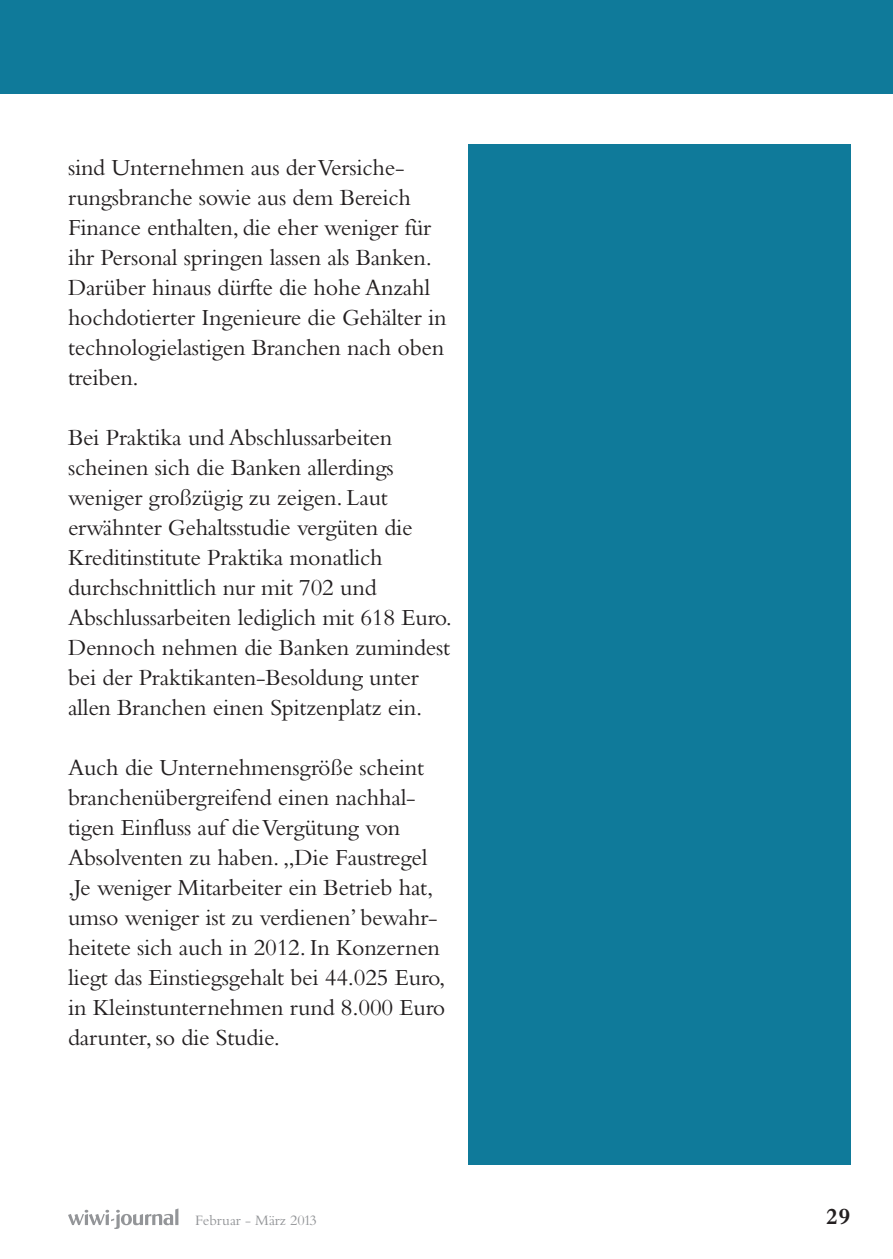
<style>
.page{position:relative;width:893px;height:1259px;background:#fff}
.page>*{position:absolute;margin:0;border:0;box-sizing:border-box;transform-origin:0 0}
.t1{font:24px/30px "Bembo Std";letter-spacing:-.01em;color:#231f20}
.t2{font:700 24px "Bembo Std";color:#231f20}
.t3{font:15px "Bembo Std";color:#939598}
</style>
<div class="page">
<div style="left:0;top:0;width:893px;height:94px;background:#0f7a9a"></div>
<div style="left:468px;top:145px;width:382px;height:1020px;background:#0f7a9a"></div>
<svg style="left:68px;top:1208px;width:110px;height:21px"></svg>
<p class="t1" style="left:68px;top:152px;width:380px">sind Unternehmen aus der Versiche&shy;rungsbranche sowie aus dem Bereich Finance enthalten, die eher weniger für ihr Personal springen lassen als Banken.<br>Darüber hinaus dürfte die hohe Anzahl hochdotierter Ingenieure die Gehälter in technologielastigen Branchen nach oben treiben.</p>
<p class="t1" style="left:68px;top:422px;width:385px">Bei Praktika und Abschlussarbeiten scheinen sich die Banken allerdings weniger großzügig zu zeigen. Laut erwähnter Gehaltsstudie vergüten die Kreditinstitute Praktika monatlich durchschnittlich nur mit 702 und Abschlussarbeiten lediglich mit 618 Euro.<br>Dennoch nehmen die Banken zumindest bei der Praktikanten-Besoldung unter allen Branchen einen Spitzenplatz ein.</p>
<p class="t1" style="left:68px;top:752px;width:379px">Auch die Unternehmensgröße scheint branchenübergreifend einen nachhal&shy;tigen Einfluss auf die Vergütung von Absolventen zu haben. „Die Faustregel ‚Je weniger Mitarbeiter ein Betrieb hat, umso weniger ist zu verdienen’ bewahr&shy;heitete sich auch in 2012. In Konzernen liegt das Einstiegsgehalt bei 44.025 Euro, in Kleinstunternehmen rund 8.000 Euro darunter, so die Studie.</p>
<p class="t3" style="left:195px;top:1211px;width:123px">Februar - März 2013</p>
<p class="t2" style="left:826px;top:1203px;width:26px">29</p>
</div>
